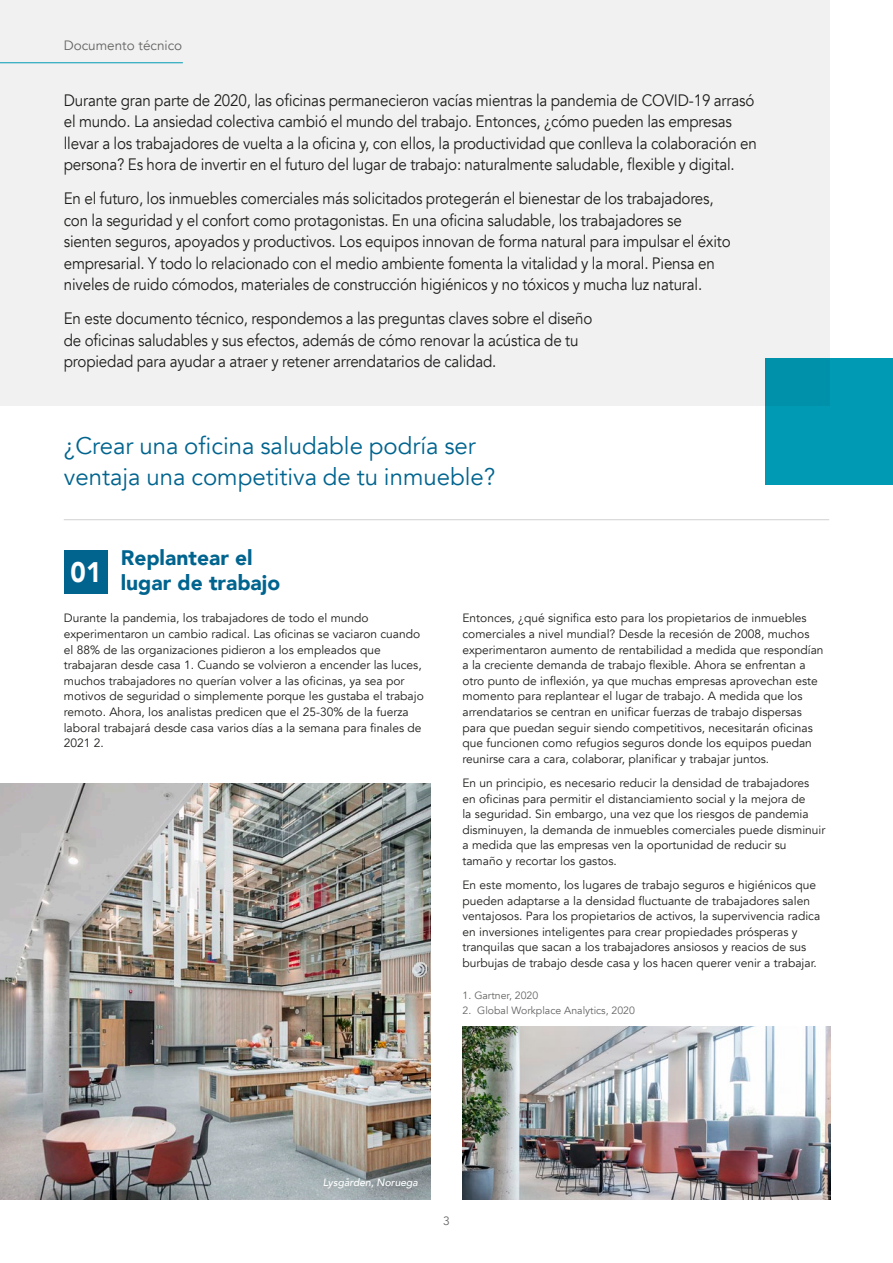
<style>
.page{position:relative;width:893px;height:1263px;background:#fff}
.page>*{position:absolute;margin:0;border:0;box-sizing:border-box;transform-origin:0 0}
.t1{font:900 28.2px "Avenir";color:#fff;scale:.92 1}
.t2{font:24px/31.2px "Avenir";color:#00648f}
.t3{font:900 21px/25.2px "Avenir";color:#00648f}
.t4{font:16.5px/21.5px "Avenir";letter-spacing:-.01em;color:#1d1d1b;scale:.92 1}
.t5{font:13.5px "Avenir";color:#646463}
.t6{font:12px/15.6px "Avenir";color:#1d1d1b}
.t7{font:12px "Avenir";color:#646463}
.t8{font:10.5px "Avenir";color:#646463}
.t9{font:italic 500 10.5px "Avenir";color:#fff}
</style>
<div class="page">
<img style="left:0;top:783px;width:431px;height:417px">
<div style="left:0;top:0;width:829px;height:405px;background:#f1f1f1"></div>
<hr style="left:64px;top:519px;width:765px;height:1px;background:#d1d1d1">
<div style="left:64px;top:550px;width:44px;height:44px;background:#00648f"></div>
<img style="left:463px;top:1026px;width:368px;height:174px">
<div style="left:765px;top:358px;width:128px;height:127px;background:#009ab4"></div>
<hr style="left:0;top:62px;width:183px;height:1px;background:#009ab4">
<p class="t5" style="left:64px;top:38px;width:120px">Documento técnico</p>
<p class="t4" style="left:64px;top:90px;width:755px">Durante gran parte de 2020, las oficinas permanecieron vacías mientras la pandemia de COVID-19 arrasó el mundo. La ansiedad colectiva cambió el mundo del trabajo. Entonces, ¿cómo pueden las empresas llevar a los trabajadores de vuelta a la oficina y, con ellos, la productividad que conlleva la colaboración en persona? Es hora de invertir en el futuro del lugar de trabajo: naturalmente saludable, flexible y digital.</p>
<p class="t4" style="left:64px;top:188px;width:726px">En el futuro, los inmuebles comerciales más solicitados protegerán el bienestar de los trabajadores, con la seguridad y el confort como protagonistas. En una oficina saludable, los trabajadores se sienten seguros, apoyados y productivos. Los equipos innovan de forma natural para impulsar el éxito empresarial. Y todo lo relacionado con el medio ambiente fomenta la vitalidad y la moral. Piensa en niveles de ruido cómodos, materiales de construcción higiénicos y no tóxicos y mucha luz natural.</p>
<h3 class="t4" style="left:64px;top:308px;width:576px">En este documento técnico, respondemos a las preguntas claves sobre el diseño de oficinas saludables y sus efectos, además de cómo renovar la acústica de tu propiedad para ayudar a atraer y retener arrendatarios de calidad.</h3>
<h2 class="t2" style="left:64px;top:430px;width:433px">¿Crear una oficina saludable podría ser ventaja una competitiva de tu inmueble?</h2>
<h3 class="t3" style="left:121px;top:544px;width:161px">Replantear el lugar de trabajo</h3>
<p class="t6" style="left:64px;top:611px;width:361px">Durante la pandemia, los trabajadores de todo el mundo experimentaron un cambio radical. Las oficinas se vaciaron cuando el 88% de las organizaciones pidieron a los empleados que trabajaran desde casa 1. Cuando se volvieron a encender las luces, muchos trabajadores no querían volver a las oficinas, ya sea por motivos de seguridad o simplemente porque les gustaba el trabajo remoto. Ahora, los analistas predicen que el 25-30% de la fuerza laboral trabajará desde casa varios días a la semana para finales de 2021 2.</p>
<p class="t6" style="left:462px;top:611px;width:363px">Entonces, ¿qué significa esto para los propietarios de inmuebles comerciales a nivel mundial? Desde la recesión de 2008, muchos experimentaron aumento de rentabilidad a medida que respondían a la creciente demanda de trabajo flexible. Ahora se enfrentan a otro punto de inflexión, ya que muchas empresas aprovechan este momento para replantear el lugar de trabajo. A medida que los arrendatarios se centran en unificar fuerzas de trabajo dispersas para que puedan seguir siendo competitivos, necesitarán oficinas que funcionen como refugios seguros donde los equipos puedan reunirse cara a cara, colaborar, planificar y trabajar juntos.</p>
<p class="t6" style="left:462px;top:775px;width:364px">En un principio, es necesario reducir la densidad de trabajadores en oficinas para permitir el distanciamiento social y la mejora de<br>la seguridad. Sin embargo, una vez que los riesgos de pandemia disminuyen, la demanda de inmuebles comerciales puede disminuir a medida que las empresas ven la oportunidad de reducir su tamaño y recortar los gastos.</p>
<p class="t6" style="left:462px;top:877px;width:359px">En este momento, los lugares de trabajo seguros e higiénicos que pueden adaptarse a la densidad fluctuante de trabajadores salen ventajosos. Para los propietarios de activos, la supervivencia radica en inversiones inteligentes para crear propiedades prósperas y tranquilas que sacan a los trabajadores ansiosos y reacios de sus burbujas de trabajo desde casa y los hacen querer venir a trabajar.</p>
<h1 class="t1" style="left:71px;top:548px;width:35px">01</h1>
<p class="t8" style="left:463px;top:989px;width:77px">1. Gartner, 2020</p>
<p class="t8" style="left:463px;top:1004px;width:174px">2. Global Workplace Analytics, 2020</p>
<p class="t9" style="left:323px;top:1176px;width:97px">Lysgården, Noruega</p>
<p class="t7" style="left:443px;top:1213px;width:8px">3</p>
</div>
